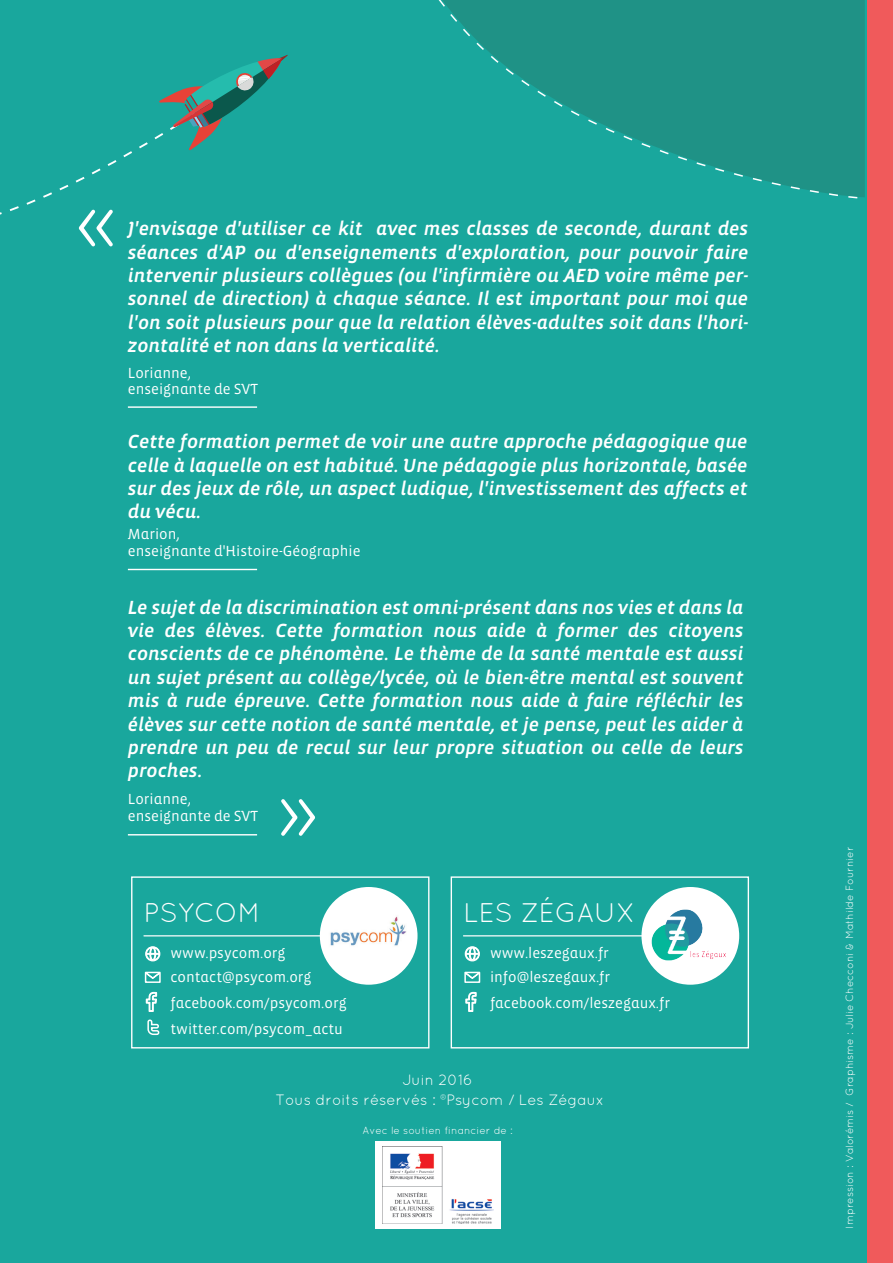
<style>
.page{position:relative;width:893px;height:1263px;background:#fff}
.page>*{position:absolute;margin:0;border:0;box-sizing:border-box;transform-origin:0 0}
.t1{font:86.4px "Quicksand";color:#fff}
.t2{font:27px "Quicksand";color:#fff}
.t3{font:19.5px/23.4px "Vista Sans Alt Med Ita";color:#fff;text-align:justify}
.t4{font:15px/25.2px "Vista Sans Alt";color:#fff}
.t5{font:15px/20px "Quicksand";color:#fff;text-align:center}
.t6{font:10.5px "Quicksand";color:#fff}
</style>
<div class="page">
<div style="left:0;top:0;width:880px;height:1263px;background:#19a79d"></div>
<div style="left:845px;top:0;width:20px;height:197px;background:#1f9286"></div>
<svg style="left:438px;top:0;width:407px;height:196px"></svg>
<svg style="left:847px;top:195px;width:12px;height:4px"></svg>
<div style="left:867px;top:0;width:26px;height:1263px;background:#f05a5b"></div>
<div style="left:375px;top:1141px;width:125px;height:87px;background:#fff"></div>
<img style="left:382px;top:1146px;width:111px;height:77px">
<svg style="left:0;top:55px;width:288px;height:160px"></svg>
<svg style="left:147px;top:1019px;width:13px;height:17px"></svg>
<div style="left:145px;top:972px;width:16px;height:11px;border:2px solid #fff"></div>
<svg style="left:145px;top:972px;width:15px;height:8px"></svg>
<svg style="left:146px;top:992px;width:11px;height:20px"></svg>
<svg style="left:145px;top:946px;width:15px;height:15px"></svg>
<hr style="left:144px;top:935px;width:272px;height:1px;background:#fff">
<div style="left:131px;top:876px;width:298px;height:172px;border:1px solid #fff"></div>
<div style="left:320px;top:887px;width:97px;height:98px;background:#fff;border-radius:50%"></div>
<img style="left:330px;top:916px;width:76px;height:30px">
<div style="left:464px;top:972px;width:16px;height:11px;border:2px solid #fff"></div>
<svg style="left:465px;top:972px;width:15px;height:8px"></svg>
<svg style="left:465px;top:992px;width:12px;height:20px"></svg>
<svg style="left:465px;top:946px;width:15px;height:15px"></svg>
<hr style="left:463px;top:935px;width:272px;height:1px;background:#fff">
<div style="left:451px;top:876px;width:298px;height:172px;border:1px solid #fff"></div>
<div style="left:641px;top:887px;width:98px;height:98px;background:#fff;border-radius:50%"></div>
<img style="left:631px;top:908px;width:109px;height:53px">
<hr style="left:128px;top:406px;width:129px;height:2px;background:#fff">
<hr style="left:128px;top:569px;width:129px;height:1px;background:#fff">
<hr style="left:128px;top:834px;width:129px;height:1px;background:#fff">
<p class="t1" style="left:74px;top:170px;width:46px">«</p>
<p class="t3" style="left:128px;top:217px;width:622px">J'envisage d'utiliser ce kit avec mes classes de seconde, durant des séances d'AP ou d'enseignements d'exploration, pour pouvoir faire intervenir plusieurs collègues (ou l'infirmière ou AED voire même per&shy;sonnel de direction) à chaque séance. Il est important pour moi que l'on soit plusieurs pour que la relation élèves-adultes soit dans l'hori&shy;zontalité et non dans la verticalité.</p>
<p class="t4" style="left:128px;top:365px;width:132px;line-height:16.5px">Lorianne, enseignante de SVT</p>
<p class="t3" style="left:128px;top:430px;width:621px">Cette formation permet de voir une autre approche pédagogique que celle à laquelle on est habitué. Une pédagogie plus horizontale, basée sur des jeux de rôle, un aspect ludique, l'investissement des affects et du vécu.</p>
<p class="t4" style="left:128px;top:526px;width:234px;line-height:16.5px">Marion,<br>enseignante d'Histoire-Géographie</p>
<p class="t3" style="left:128px;top:596px;width:617px">Le sujet de la discrimination est omni-présent dans nos vies et dans la vie des élèves. Cette formation nous aide à former des citoyens conscients de ce phénomène. Le thème de la santé mentale est aussi un sujet présent au collège/lycée, où le bien-être mental est souvent mis à rude épreuve. Cette formation nous aide à faire réfléchir les élèves sur cette notion de santé mentale, et je pense, peut les aider à prendre un peu de recul sur leur propre situation ou celle de leurs proches.</p>
<p class="t4" style="left:128px;top:791px;width:132px;line-height:16.5px">Lorianne, enseignante de SVT</p>
<p class="t1" style="left:320px;top:875px;width:46px;rotate:-180deg">«</p>
<p class="t2" style="left:144px;top:897px;width:118px">PSYCOM</p>
<p class="t4" style="left:170px;top:940px;width:178px">www.psycom.org contact@psycom.org facebook.com/psycom.org twitter.com/psycom_actu</p>
<p class="t2" style="left:463px;top:897px;width:174px">LES ZÉGAUX</p>
<p class="t4" style="left:490px;top:940px;width:182px">www.leszegaux.fr info@leszegaux.fr facebook.com/leszegaux.fr</p>
<p class="t5" style="left:275px;top:1069px;width:331px">Juin 2016<br>Tous droits réservés : ®Psycom / Les Zégaux</p>
<p class="t6" style="left:363px;top:1124px;width:152px">Avec le soutien financier de :</p>
<p class="t6" style="left:843px;top:1096px;width:250px;rotate:-90deg">Graphisme : Julie Checconi &amp; Mathilde Fournier</p>
<p class="t6" style="left:843px;top:1228px;width:128px;rotate:-90deg">Impression : Valorémis /</p>
</div>
